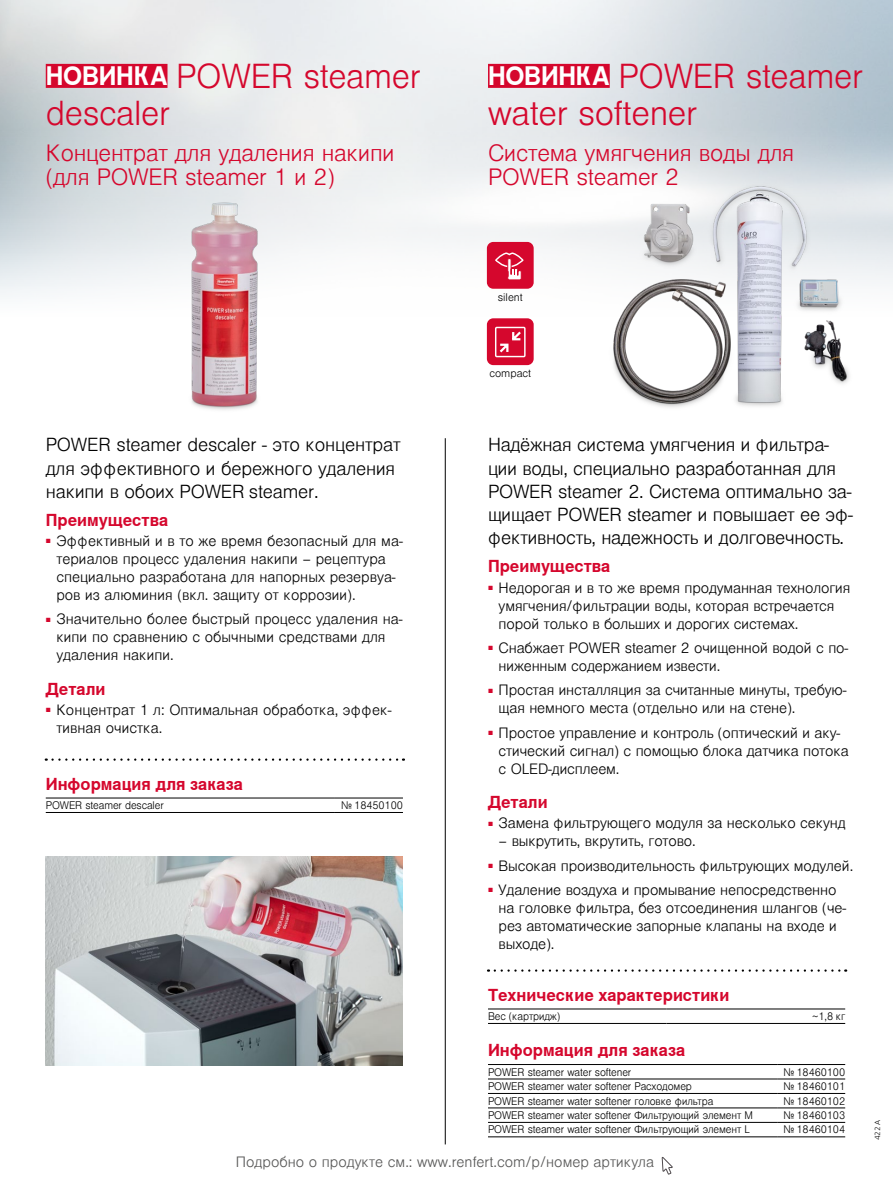
<style>
.page{position:relative;width:893px;height:1187px;background:#fff}
.page>*{position:absolute;margin:0;border:0;box-sizing:border-box;transform-origin:0 0}
.t1{font:300 33px/37.5px "Nimbus Sans Global";letter-spacing:-.01em;color:#d5072d}
.t2{font:300 22.5px/24px "Nimbus Sans Global";letter-spacing:-.01em;color:#d5072d}
.t3{font:300 18px/23.2px "Nimbus Sans Global";letter-spacing:-.015em;color:#000}
.t4{font:700 16.5px "Nimbus Sans Global";color:#d5072d}
.t5{font:300 14.25px/18px "Nimbus Sans Global";letter-spacing:-.01em;color:#000}
.t6{font:300 14.25px "Nimbus Sans Global";color:#565655}
.t7{font:300 10.5px "Nimbus Sans Global";letter-spacing:-.01em;color:#000;scale:.96 1}
.t8{font:300 10.5px "Nimbus Sans Global";letter-spacing:-.01em;color:#000}
.t9{font:300 7.5px "Free Set";color:#000}
.s1{font-weight:700;font-size:25.5px;color:#fff}
</style>
<div class="page">
<hr style="left:445px;top:438px;width:1px;height:706px;background:#000">
<svg style="left:53px;top:758px;width:351px;height:2px"></svg>
<img style="left:46px;top:856px;width:357px;height:208px">
<div style="left:46px;top:64px;width:121px;height:24px;background:#d5072d"></div>
<hr style="left:46px;top:797px;width:289px;height:1px;background:#000">
<hr style="left:46px;top:812px;width:289px;height:1px;background:#000">
<hr style="left:335px;top:797px;width:68px;height:1px;background:#000">
<hr style="left:335px;top:812px;width:68px;height:1px;background:#000">
<svg style="left:495px;top:969px;width:351px;height:2px"></svg>
<div style="left:488px;top:64px;width:122px;height:24px;background:#d5072d"></div>
<hr style="left:488px;top:1008px;width:179px;height:1px;background:#000">
<hr style="left:488px;top:1023px;width:179px;height:1px;background:#000">
<hr style="left:667px;top:1008px;width:178px;height:1px;background:#000">
<hr style="left:667px;top:1023px;width:178px;height:1px;background:#000">
<hr style="left:488px;top:1064px;width:289px;height:1px;background:#000">
<hr style="left:777px;top:1064px;width:68px;height:1px;background:#000">
<hr style="left:488px;top:1078px;width:289px;height:1px;background:#000">
<hr style="left:777px;top:1078px;width:68px;height:1px;background:#000">
<hr style="left:488px;top:1093px;width:289px;height:1px;background:#000">
<hr style="left:777px;top:1093px;width:68px;height:1px;background:#000">
<hr style="left:488px;top:1107px;width:289px;height:1px;background:#000">
<hr style="left:777px;top:1107px;width:68px;height:1px;background:#000">
<hr style="left:488px;top:1121px;width:289px;height:1px;background:#000">
<hr style="left:488px;top:1136px;width:289px;height:1px;background:#000">
<hr style="left:777px;top:1121px;width:68px;height:1px;background:#000">
<hr style="left:777px;top:1136px;width:68px;height:1px;background:#000">
<img style="left:102px;top:183px;width:246px;height:228px">
<img style="left:600px;top:160px;width:268px;height:249px">
<div style="left:487px;top:242px;width:47px;height:47px;background:#d5072d;border-radius:6px"></div>
<svg style="left:495px;top:252px;width:29px;height:28px"></svg>
<div style="left:487px;top:318px;width:47px;height:47px;background:#d5072d;border-radius:6px"></div>
<div style="left:495px;top:327px;width:31px;height:30px;border:1px solid #fff"></div>
<svg style="left:499px;top:331px;width:22px;height:22px"></svg>
<svg style="left:661px;top:1157px;width:12px;height:18px"></svg>
<h1 class="t1" style="left:46px;top:58px;width:377px"><span class="s1">НОВИНКА</span> POWER steamer descaler</h1>
<h2 class="t2" style="left:46px;top:141px;width:350px">Концентрат для удаления накипи (для POWER steamer 1 и 2)</h2>
<h1 class="t1" style="left:488px;top:58px;width:377px"><span class="s1">НОВИНКА</span> POWER steamer water softener</h1>
<h2 class="t2" style="left:488px;top:141px;width:308px">Система умягчения воды для<br>POWER steamer 2</h2>
<p class="t8" style="left:498px;top:291px;width:26px">silent</p>
<p class="t8" style="left:489px;top:367px;width:43px">compact</p>
<p class="t3" style="left:46px;top:433px;width:356px">POWER steamer descaler - это концентрат для эффективного и бережного удаления накипи в обоих POWER steamer.</p>
<p class="t4" style="left:46px;top:510px;width:124px">Преимущества</p>
<p class="t5" style="left:56px;top:532px;width:348px;text-indent:-11px"><sup>■</sup> Эффективный и в то же время безопасный для ма&shy;териалов процесс удаления накипи – рецептура специально разработана для напорных резервуа&shy;ров из алюминия (вкл. защиту от коррозии).</p>
<p class="t5" style="left:56px;top:610px;width:348px;text-indent:-11px"><sup>■</sup> Значительно более быстрый процесс удаления на&shy;кипи по сравнению с обычными средствами для удаления накипи.</p>
<p class="t4" style="left:46px;top:679px;width:61px">Детали</p>
<p class="t5" style="left:56px;top:701px;width:337px;text-indent:-11px"><sup>■</sup> Концентрат 1 л: Оптимальная обработка, эффек&shy;тивная очистка.</p>
<p class="t4" style="left:46px;top:774px;width:199px">Информация для заказа</p>
<p class="t7" style="left:46px;top:799px;width:124px">POWER steamer descaler</p>
<p class="t7" style="left:341px;top:799px;width:66px">№ 18450100</p>
<p class="t3" style="left:488px;top:433px;width:367px">Надёжная система умягчения и фильтра&shy;ции воды, специально разработанная для POWER steamer 2. Система оптимально за&shy;щищает POWER steamer и повышает ее эф&shy;фективность, надежность и долговечность.</p>
<p class="t4" style="left:488px;top:557px;width:124px">Преимущества</p>
<p class="t5" style="left:499px;top:578px;width:353px;text-indent:-11px"><sup>■</sup> Недорогая и в то же время продуманная технология умягчения/фильтрации воды, которая встречается порой только в больших и дорогих системах.</p>
<p class="t5" style="left:499px;top:639px;width:351px;text-indent:-11px"><sup>■</sup> Снабжает POWER steamer 2 очищенной водой с по&shy;ниженным содержанием извести.</p>
<p class="t5" style="left:499px;top:681px;width:349px;text-indent:-11px"><sup>■</sup> Простая инсталляция за считанные минуты, требую&shy;щая немного места (отдельно или на стене).</p>
<p class="t5" style="left:499px;top:723px;width:352px;text-indent:-11px"><sup>■</sup> Простое управление и контроль (оптический и аку&shy;стический сигнал) с помощью блока датчика потока с OLED-дисплеем.</p>
<p class="t4" style="left:488px;top:792px;width:61px">Детали</p>
<p class="t5" style="left:488px;top:814px;width:359px"><sup>■</sup> Замена фильтрующего модуля за несколько секунд</p>
<p class="t5" style="left:499px;top:832px;width:199px">– выкрутить, вкрутить, готово.</p>
<p class="t5" style="left:488px;top:856px;width:367px"><sup>■</sup> Высокая производительность фильтрующих модулей.</p>
<p class="t5" style="left:499px;top:881px;width:349px;text-indent:-11px"><sup>■</sup> Удаление воздуха и промывание непосредственно на головке фильтра, без отсоединения шлангов (че&shy;рез автоматические запорные клапаны на входе и выходе).</p>
<p class="t4" style="left:488px;top:985px;width:243px">Технические характеристики</p>
<p class="t7" style="left:488px;top:1010px;width:77px">Вес (картридж)</p>
<p class="t7" style="left:812px;top:1010px;width:36px">~1,8 кг</p>
<p class="t4" style="left:488px;top:1040px;width:199px">Информация для заказа</p>
<p class="t7" style="left:488px;top:1065px;width:151px">POWER steamer water softener</p>
<p class="t7" style="left:783px;top:1065px;width:66px">№ 18460100</p>
<p class="t7" style="left:488px;top:1080px;width:214px">POWER steamer water softener Расходомер</p>
<p class="t7" style="left:783px;top:1080px;width:66px">№ 18460101</p>
<p class="t7" style="left:488px;top:1094px;width:236px">POWER steamer water softener головке фильтра</p>
<p class="t7" style="left:783px;top:1094px;width:66px">№ 18460102</p>
<p class="t7" style="left:488px;top:1109px;width:277px">POWER steamer water softener Фильтрующий элемент M</p>
<p class="t7" style="left:783px;top:1109px;width:66px">№ 18460103</p>
<p class="t7" style="left:488px;top:1123px;width:274px">POWER steamer water softener Фильтрующий элемент L</p>
<p class="t7" style="left:783px;top:1123px;width:66px">№ 18460104</p>
<p class="t6" style="left:236px;top:1153px;width:420px">Подробно о продукте см.: www.renfert.com/p/номер артикула</p>
<p class="t9" style="left:873px;top:1140px;width:22px;rotate:-90deg">422 A</p>
</div>
